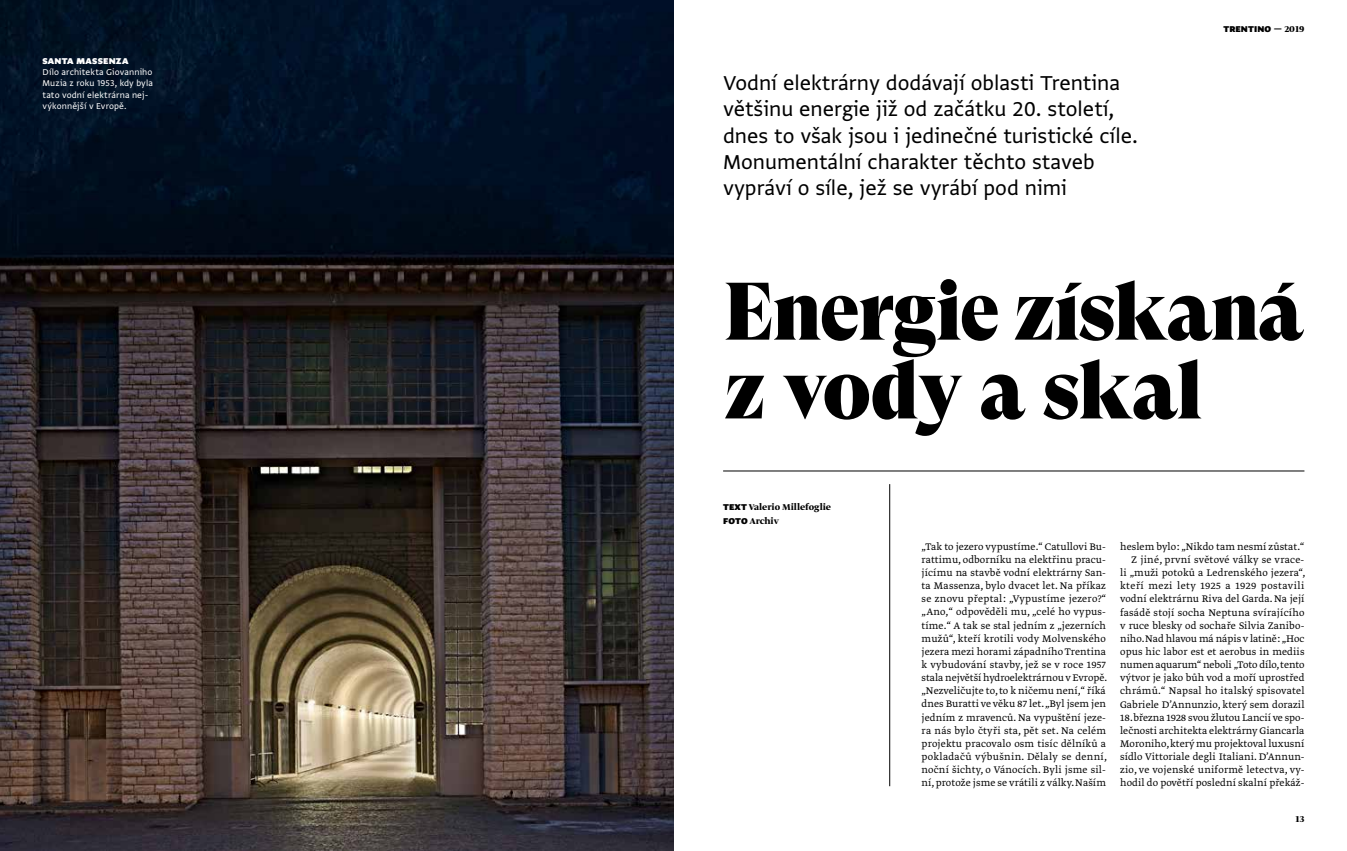
<style>
.page{position:relative;width:1347px;height:851px;background:#fff}
.page>*{position:absolute;margin:0;border:0;box-sizing:border-box;transform-origin:0 0}
.t1{font:81.25px/78.8px "GT Super Display Super";letter-spacing:-.03em;color:#000}
.t2{font:23.75px/26.2px "Greta Sans Std";color:#000}
.t3{font:300 11.25px/13.1px "Greta Text Pro";letter-spacing:.01em;color:#000;text-align:justify}
.t4{font:10px/11.2px "Greta Sans Std";letter-spacing:.01em;color:#fff}
.t5{font:700 10px/13.1px "Greta Display Pro";color:#000}
.t6{font:900 10px "Greta Sans Std";letter-spacing:.01em;color:#000}
.t7{font:900 10px "Greta Sans Std";letter-spacing:.025em;color:#fff}
.s1{font-family:"Greta Display Pro";font-weight:700}
.s2{font-family:"Greta Sans Std";font-weight:900}
</style>
<div class="page">
<img style="left:0;top:0;width:673px;height:850px">
<hr style="left:723px;top:470px;width:581px;height:1px;background:#000">
<hr style="left:889px;top:484px;width:1px;height:302px;background:#000">
<p class="t7" style="left:43px;top:55px;width:87px">SANTA MASSENZA</p>
<p class="t4" style="left:43px;top:66px;width:112px">Dílo architekta Giovanniho<br>Muzia z roku 1953, kdy byla tato vodní elektrárna nej&shy;výkonnější v Evropě.</p>
<h2 class="t2" style="left:723px;top:69px;width:416px">Vodní elektrárny dodávají oblasti Trentina většinu energie již od začátku 20. století, dnes to však jsou i jedinečné turistické cíle.<br>Monumentální charakter těchto staveb vypráví o síle, jež se vyrábí pod nimi</h2>
<p class="t6" style="left:1223px;top:23px;width:83px">TRENTINO — <span class="s1">2019</span></p>
<h1 class="t1" style="left:723px;top:273px;width:583px">Energie získaná z vody a skal</h1>
<p class="t5" style="left:723px;top:501px;width:109px"><span class="s2">TEXT</span> Valerio Millefoglie<br><span class="s2">FOTO</span> Archiv</p>
<p class="t3" style="left:921px;top:540px;width:187px">„Tak to jezero vypustíme.“ Catullovi Bu&shy;rattimu, odborníku na elektřinu pracu&shy;jícímu na stavbě vodní elektrárny San&shy;ta Massenza, bylo dvacet let. Na příkaz se znovu přeptal: „Vypustíme jezero?“ „Ano,“ odpověděli mu, „celé ho vypus&shy;tíme.“ A tak se stal jedním z „jezerních mužů“, kteří krotili vody Molvenského jezera mezi horami západního Trentina k vybudování stavby, jež se v roce 1957 stala největší hydroelektrárnou v Evropě. „Nezveličujte to, to k ničemu není,“ říká dnes Buratti ve věku 87 let. „Byl jsem jen jedním z mravenců. Na vypuštění jeze&shy;ra nás bylo čtyři sta, pět set. Na celém projektu pracovalo osm tisíc dělníků a pokladačů výbušnin. Dělaly se denní, noční šichty, o Vánocích. Byli jsme sil&shy;ní, protože jsme se vrátili z války. Naším</p>
<p class="t3" style="left:1120px;top:540px;width:187px;text-align:right">heslem bylo: „Nikdo tam nesmí zůstat.“ Z jiné, první světové války se vrace-<br>li „muži potoků a Ledrenského jezera“, kteří mezi lety 1925 a 1929 postavili vodní elektrárnu Riva del Garda. Na její fasádě stojí socha Neptuna svírajícího v ruce blesky od sochaře Silvia Zanibo&shy;niho. Nad hlavou má nápis v latině: „Hoc opus hic labor est et aerobus in mediis numen aquarum“ neboli „Toto dílo,tento výtvor je jako bůh vod a moří uprostřed chrámů.“ Napsal ho italský spisovatel Gabriele D’Annunzio, který sem dorazil</p>
<p class="t3" style="left:1120px;top:711px;width:186px">18. března 1928 svou žlutou Lancií ve spo&shy;lečnosti architekta elektrárny Giancarla Moroniho, který mu projektoval luxusní sídlo Vittoriale degli Italiani. D’Annun&shy;zio, ve vojenské uniformě letectva, vy&shy;hodil do povětří poslední skalní překáž-</p>
<p class="t5" style="left:1295px;top:813px;width:10px">13</p>
</div>
